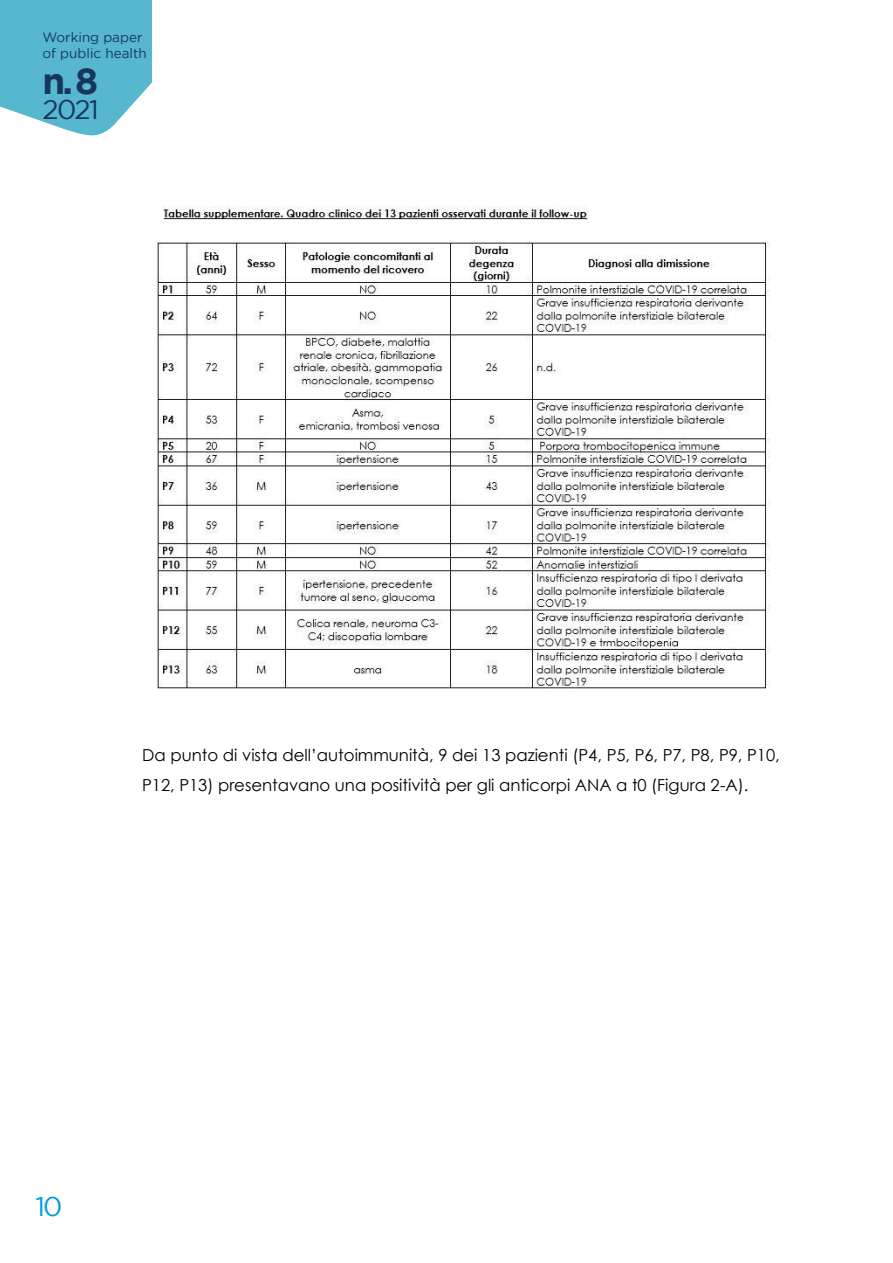
<style>
.page{position:relative;width:893px;height:1263px;background:#fff}
.page>*{position:absolute;margin:0;border:0;box-sizing:border-box;transform-origin:0 0}
.t1{font:700 36.75px "Gotham";color:#17365d}
.t2{font:27px "Gotham";color:#17365d}
.t3{font:27px "Gotham";color:#009fd6}
.t4{font:16.5px/30.3px "Century Gothic";color:#000}
.t5{font:13.5px/16.2px "Gotham";color:#17365d}
</style>
<div class="page">
<svg style="left:0;top:0;width:152px;height:136px;background:#6bbfd4"></svg>
<img style="left:156px;top:206px;width:614px;height:483px">
<p class="t5" style="left:43px;top:29px;width:106px">Working paper of public health</p>
<h1 class="t1" style="left:43px;top:60px;width:57px">n. 8</h1>
<h2 class="t2" style="left:43px;top:95px;width:58px">2021</h2>
<p class="t4" style="left:142px;top:740px;width:639px">Da punto di vista dell’autoimmunità, 9 dei 13 pazienti (P4, P5, P6, P7, P8, P9, P10,<br>P12, P13) presentavano una positività per gli anticorpi ANA a t0 (Figura 2-A).</p>
<h2 class="t3" style="left:35px;top:1191px;width:29px">10</h2>
</div>
